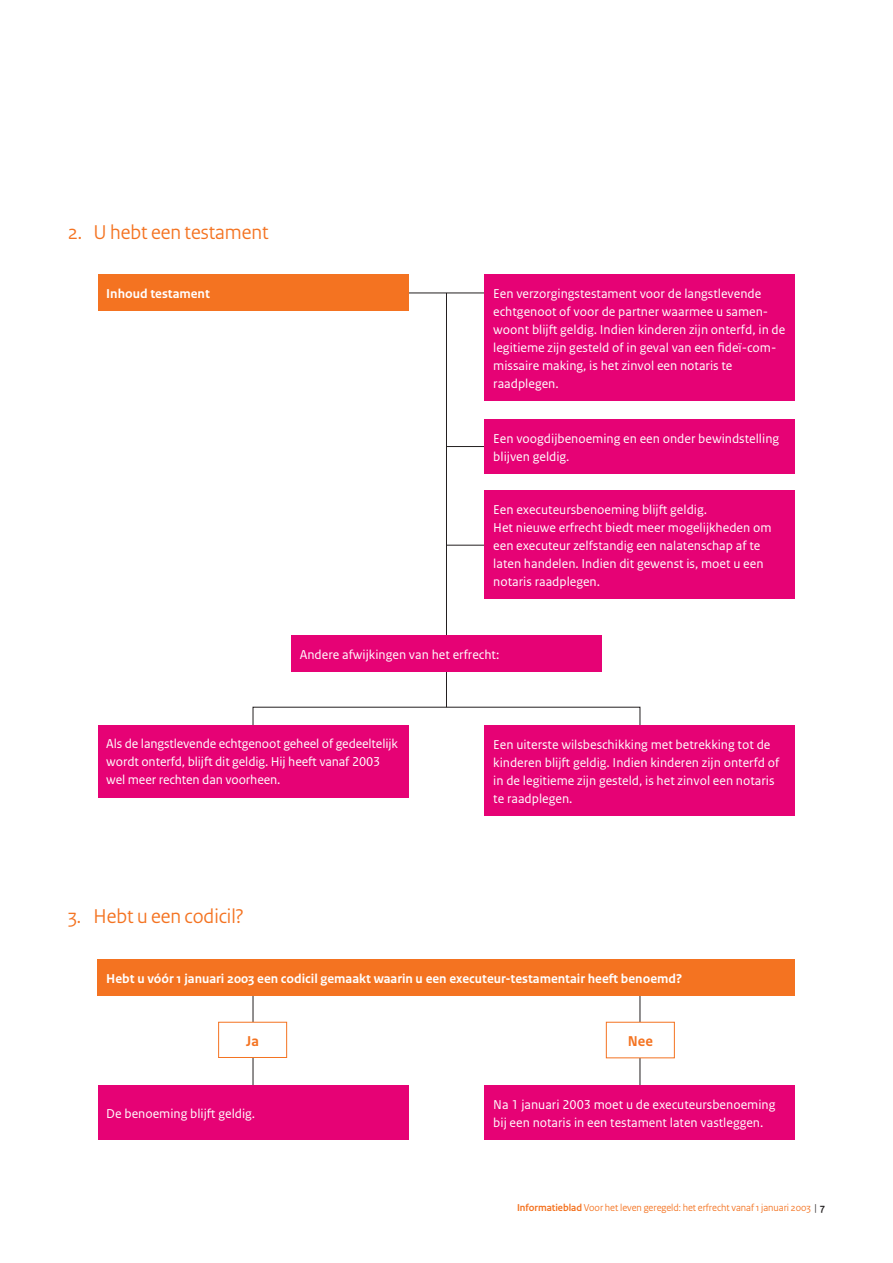
<style>
.page{position:relative;width:893px;height:1263px;background:#fff}
.page>*{position:absolute;margin:0;border:0;box-sizing:border-box;transform-origin:0 0}
.t1{font:21px "Rijksoverheid Sans Heading";color:#f47321}
.t2{font:700 15px "Rijksoverheid Sans Text";color:#f47321}
.t3{font:13.5px/18px "Rijksoverheid Sans Text";color:#fff}
.t4{font:700 13.5px "Rijksoverheid Sans Text";color:#fff}
.t5{font:10.5px "Rijksoverheid Sans Heading";color:#f47321}
.s1{font-weight:700}
.s2{color:#231f20}
.s3{font-weight:700;color:#231f20}
</style>
<div class="page">
<hr style="left:446px;top:293px;width:1px;height:414px;background:#231f20">
<hr style="left:354px;top:293px;width:186px;height:1px;background:#231f20">
<hr style="left:447px;top:446px;width:93px;height:1px;background:#231f20">
<hr style="left:447px;top:545px;width:93px;height:1px;background:#231f20">
<svg style="left:252px;top:706px;width:389px;height:65px"></svg>
<svg style="left:252px;top:995px;width:389px;height:127px"></svg>
<div style="left:98px;top:275px;width:310px;height:36px;background:#f47321"></div>
<div style="left:606px;top:1022px;width:68px;height:36px;background:#fff"></div>
<div style="left:606px;top:1022px;width:69px;height:36px;border:1px solid #f47321"></div>
<div style="left:219px;top:1022px;width:68px;height:35px;background:#fff"></div>
<div style="left:218px;top:1022px;width:69px;height:36px;border:1px solid #f47321"></div>
<div style="left:485px;top:725px;width:310px;height:90px;background:#e60275"></div>
<div style="left:485px;top:1085px;width:310px;height:54px;background:#e60275"></div>
<div style="left:485px;top:491px;width:310px;height:108px;background:#e60275"></div>
<div style="left:98px;top:725px;width:310px;height:72px;background:#e60275"></div>
<div style="left:98px;top:1085px;width:310px;height:54px;background:#e60275"></div>
<div style="left:485px;top:275px;width:310px;height:126px;background:#e60275"></div>
<div style="left:485px;top:419px;width:310px;height:54px;background:#e60275"></div>
<div style="left:291px;top:635px;width:311px;height:36px;background:#e60275"></div>
<div style="left:98px;top:959px;width:697px;height:36px;background:#f47321"></div>
<h1 class="t1" style="left:68px;top:220px;width:202px">2. U hebt een testament</h1>
<p class="t4" style="left:106px;top:286px;width:105px">Inhoud testament</p>
<p class="t3" style="left:493px;top:285px;width:294px">Een verzorgingstestament voor de langstlevende echtgenoot of voor de partner waarmee u samen&shy;woont blijft geldig. Indien kinderen zijn onterfd, in de legitieme zijn gesteld of in geval van een fideï-com&shy;missaire making, is het zinvol een notaris te raadplegen.</p>
<p class="t3" style="left:493px;top:429px;width:287px">Een voogdijbenoeming en een onder bewindstelling blijven geldig.</p>
<p class="t3" style="left:493px;top:501px;width:280px">Een executeursbenoeming blijft geldig.<br>Het nieuwe erfrecht biedt meer mogelijkheden om een executeur zelfstandig een nalatenschap af te laten handelen. Indien dit gewenst is, moet u een notaris raadplegen.</p>
<p class="t3" style="left:300px;top:645px;width:201px">Andere afwijkingen van het erfrecht:</p>
<p class="t3" style="left:106px;top:735px;width:293px">Als de langstlevende echtgenoot geheel of gedeeltelijk wordt onterfd, blijft dit geldig. Hij heeft vanaf 2003 wel meer rechten dan voorheen.</p>
<h1 class="t1" style="left:68px;top:904px;width:177px">3. Hebt u een codicil?</h1>
<p class="t3" style="left:493px;top:735px;width:288px">Een uiterste wilsbeschikking met betrekking tot de kinderen blijft geldig. Indien kinderen zijn onterfd of in de legitieme zijn gesteld, is het zinvol een notaris te raadplegen.</p>
<p class="t4" style="left:106px;top:971px;width:577px">Hebt u vóór 1 januari 2003 een codicil gemaakt waarin u een executeur-testamentair heeft benoemd?</p>
<p class="t2" style="left:246px;top:1032px;width:14px">Ja</p>
<p class="t2" style="left:628px;top:1033px;width:27px">Nee</p>
<p class="t3" style="left:106px;top:1104px;width:150px">De benoeming blijft geldig.</p>
<p class="t3" style="left:493px;top:1095px;width:284px">Na 1 januari 2003 moet u de executeursbenoeming bij een notaris in een testament laten vastleggen.</p>
<p class="t5" style="left:517px;top:1202px;width:309px"><span class="s1">Informatieblad</span> Voor het leven geregeld: het erfrecht vanaf 1 januari 2003 <span class="s2">|</span> <span class="s3">7</span></p>
</div>
